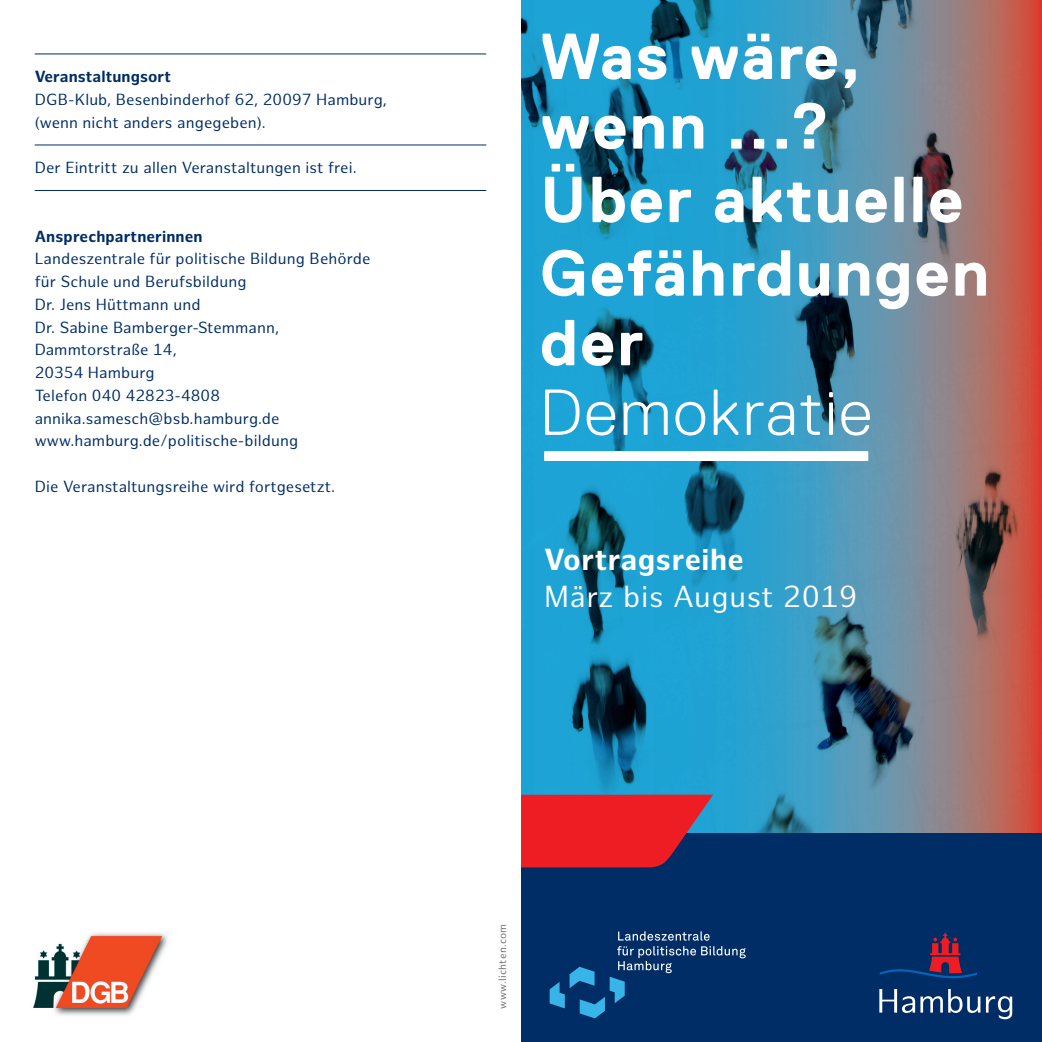
<style>
.page{position:relative;width:1042px;height:1042px;background:#fff}
.page>*{position:absolute;margin:0;border:0;box-sizing:border-box;transform-origin:0 0}
.t1{font:700 64.75px/71.6px "Replica";letter-spacing:.03em;color:#fff}
.t2{font:300 64.75px "Replica";letter-spacing:.04em;color:#fff}
.t3{font:29.75px "Hamburg Sans";letter-spacing:.02em;color:#fff}
.t4{font:700 29.75px "Hamburg Sans";letter-spacing:.02em;color:#fff}
.t5{font:15.75px/22.8px "Hamburg Sans";letter-spacing:.005em;color:#002d66}
.t6{font:700 15.75px "Hamburg Sans";letter-spacing:.005em;color:#002d66}
.t7{font:10.5px "Hamburg Sans";letter-spacing:.03em;color:#6c6d70}
</style>
<div class="page">
<hr style="left:35px;top:54px;width:451px;height:1px;background:#002d66">
<hr style="left:35px;top:145px;width:451px;height:1px;background:#002d66">
<hr style="left:35px;top:190px;width:451px;height:1px;background:#002d66">
<img style="left:33px;top:933px;width:135px;height:83px">
<img style="left:521px;top:0;width:521px;height:833px">
<div style="left:521px;top:833px;width:521px;height:209px;background:#002d66"></div>
<svg style="left:618px;top:931px;width:91px;height:9px"></svg>
<svg style="left:549px;top:946px;width:196px;height:72px"></svg>
<svg style="left:880px;top:933px;width:97px;height:46px"></svg>
<svg style="left:879px;top:989px;width:101px;height:24px"></svg>
<svg style="left:986px;top:996px;width:26px;height:23px"></svg>
<svg style="left:521px;top:794px;width:192px;height:73px;background:#cf2430"></svg>
<div style="left:544px;top:451px;width:324px;height:10px;background:#fff"></div>
<p class="t6" style="left:35px;top:68px;width:138px">Veranstaltungsort</p>
<p class="t5" style="left:35px;top:89px;width:354px">DGB-Klub, Besenbinderhof 62, 20097 Hamburg, (wenn nicht anders angegeben).</p>
<p class="t5" style="left:35px;top:157px;width:323px">Der Eintritt zu allen Veranstaltungen ist frei.</p>
<p class="t6" style="left:35px;top:227px;width:169px">Ansprechpartnerinnen</p>
<p class="t5" style="left:35px;top:248px;width:337px">Landeszentrale für politische Bildung Behörde für Schule und Berufsbildung<br>Dr. Jens Hüttmann und<br>Dr. Sabine Bamberger-Stemmann,<br>Dammtorstraße 14,<br>20354 Hamburg<br>Telefon 040 42823-4808 annika.samesch@bsb.hamburg.de www.hamburg.de/politische-bildung</p>
<p class="t5" style="left:35px;top:476px;width:302px">Die Veranstaltungsreihe wird fortgesetzt.</p>
<h1 class="t1" style="left:540px;top:21px;width:451px">Was wäre, wenn ...?<br>Über aktuelle<br>Gefährdungen der</h1>
<h1 class="t2" style="left:540px;top:377px;width:333px">Demokratie</h1>
<h2 class="t4" style="left:544px;top:542px;width:201px">Vortragsreihe</h2>
<h2 class="t3" style="left:544px;top:579px;width:315px">März bis August 2019</h2>
<p class="t7" style="left:496px;top:1008px;width:86px;rotate:-90deg">www.lichten.com</p>
</div>
